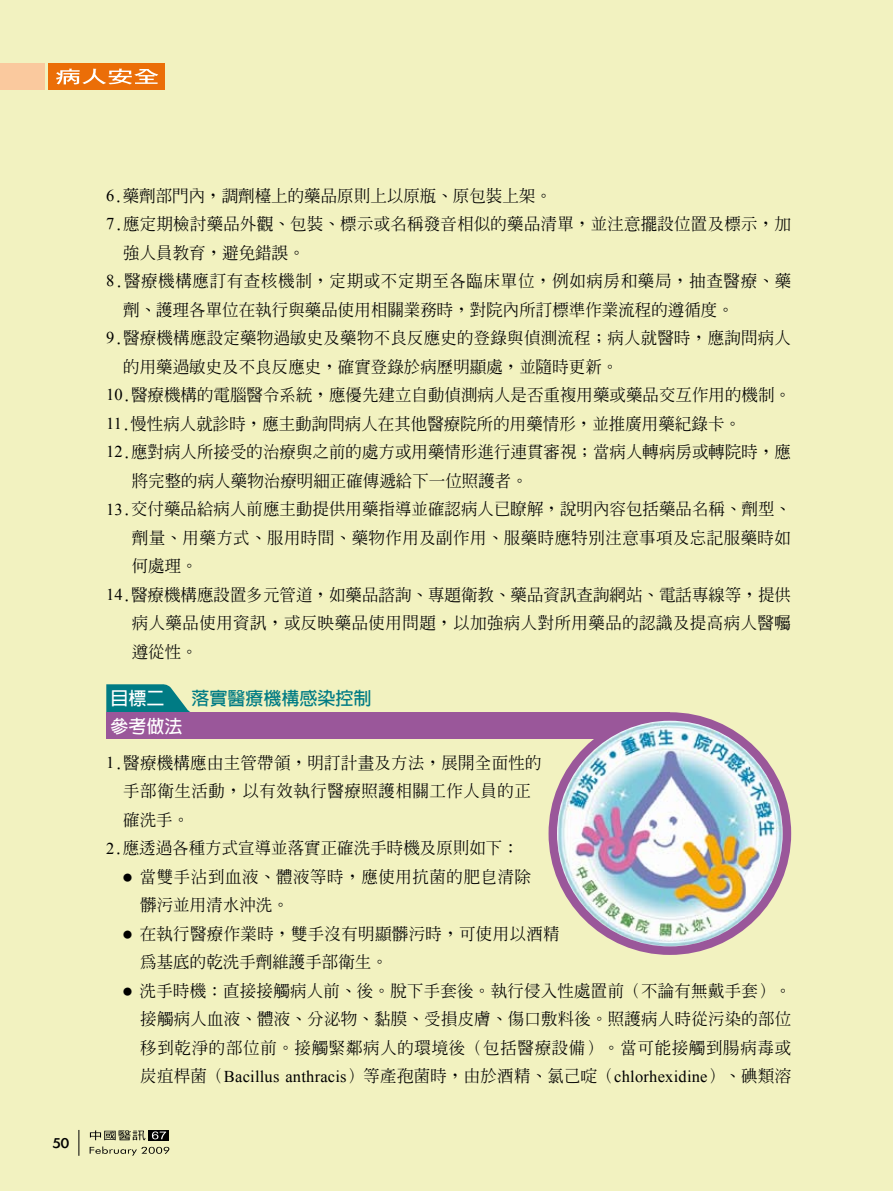
<style>
.page{position:relative;width:893px;height:1191px;background:#f2f2c0}
.page>*{position:absolute;margin:0;border:0;box-sizing:border-box;transform-origin:0 0}
.t1{font:700 18px "Lin Gothic";color:#007b84}
.t2{font:700 18px "Lin Gothic";color:#fff}
.t3{font:500 16.5px/28.5px "Inn Ming";color:#000;text-align:justify}
.t4{font:500 16.5px "Inn Ming";letter-spacing:.025em;color:#000}
.t5{font:16.5px "Times New Roman";letter-spacing:.015em;color:#000}
.t6{font:500 16.5px "Inn Ming";letter-spacing:.04em;color:#000}
.t7{font:500 16.5px/28.5px "Inn Ming";letter-spacing:.02em;color:#000}
.t8{font:500 16.5px/28.5px "Inn Ming";letter-spacing:.035em;color:#000}
.t9{font:500 16.5px "Inn Ming";letter-spacing:.03em;color:#000}
.t10{font:16.2px "Li Gothic Med";color:#000;scale:1.11 1}
.s1{font-family:"Times New Roman";font-weight:400}
.s2{font-size:9px}
.s3{font-family:"Inn Ming";font-weight:500}
</style>
<div class="page">
<svg style="left:106px;top:684px;width:84px;height:28px;background:#238c8c"></svg>
<div style="left:106px;top:712px;width:564px;height:27px;background:#9a579a"></div>
<div style="left:149px;top:1130px;width:20px;height:10px;background:#000"></div>
<svg style="left:90px;top:1130px;width:56px;height:10px"></svg>
<svg style="left:152px;top:1131px;width:14px;height:8px"></svg>
<svg style="left:90px;top:1146px;width:79px;height:9px"></svg>
<svg style="left:79px;top:1130px;width:1px;height:25px"></svg>
<div style="left:49px;top:64px;width:116px;height:26px;background:#eb6e08"></div>
<div style="left:0;top:64px;width:44px;height:26px;background:#fac99e"></div>
<svg style="left:56px;top:69px;width:102px;height:15px"></svg>
<img style="left:555px;top:718px;width:232px;height:232px">
<div style="left:549px;top:712px;width:242px;height:243px;border:9px solid #9a579a;border-radius:50%"></div>
<p class="t10" style="left:53px;top:1134px;width:17px">50</p>
<p class="t3" style="left:106px;top:181px;width:447px"><span class="s1">6</span>.藥劑部門內，調劑檯上的藥品原則上以原瓶、原包裝上架。</p>
<p class="t3" style="left:106px;top:209px;width:686px"><span class="s1">7</span>.應定期檢討藥品外觀、包裝、標示或名稱發音相似的藥品清單，並注意擺設位置及標示，加</p>
<p class="t3" style="left:123px;top:238px;width:183px">強人員教育，避免錯誤。</p>
<p class="t6" style="left:106px;top:272px;width:687px"><span class="s1">8</span>.醫療機構應訂有查核機制，定期或不定期至各臨床單位，例如病房和藥局，抽查醫療、藥</p>
<p class="t3" style="left:123px;top:295px;width:612px">劑、護理各單位在執行與藥品使用相關業務時，對院內所訂標準作業流程的遵循度。</p>
<p class="t3" style="left:106px;top:323px;width:686px"><span class="s1">9</span>.醫療機構應設定藥物過敏史及藥物不良反應史的登錄與偵測流程；病人就醫時，應詢問病人</p>
<p class="t3" style="left:123px;top:352px;width:497px">的用藥過敏史及不良反應史，確實登錄於病歷明顯處，並隨時更新。</p>
<p class="t3" style="left:106px;top:380px;width:686px"><span class="s1">10</span>.醫療機構的電腦醫令系統，應優先建立自動偵測病人是否重複用藥或藥品交互作用的機制。</p>
<p class="t3" style="left:106px;top:409px;width:636px"><span class="s1">11</span>.慢性病人就診時，應主動詢問病人在其他醫療院所的用藥情形，並推廣用藥紀錄卡。</p>
<p class="t3" style="left:106px;top:437px;width:686px"><span class="s1">12</span>.應對病人所接受的治療與之前的處方或用藥情形進行連貫審視；當病人轉病房或轉院時，應</p>
<p class="t3" style="left:132px;top:466px;width:397px">將完整的病人藥物治療明細正確傳遞給下一位照護者。</p>
<p class="t3" style="left:106px;top:494px;width:686px"><span class="s1">13</span>.交付藥品給病人前應主動提供用藥指導並確認病人已瞭解，說明內容包括藥品名稱、劑型、</p>
<p class="t4" style="left:132px;top:529px;width:661px">劑量、用藥方式、服用時間、藥物作用及副作用、服藥時應特別注意事項及忘記服藥時如</p>
<p class="t3" style="left:132px;top:551px;width:67px">何處理。</p>
<p class="t3" style="left:106px;top:580px;width:686px"><span class="s1">14</span>.醫療機構應設置多元管道，如藥品諮詢、專題衛教、藥品資訊查詢網站、電話專線等，提供</p>
<p class="t4" style="left:132px;top:614px;width:661px">病人藥品使用資訊，或反映藥品使用問題，以加強病人對所用藥品的認識及提高病人醫囑</p>
<p class="t3" style="left:132px;top:637px;width:67px">遵從性。</p>
<p class="t2" style="left:111px;top:689px;width:55px">目標二</p>
<p class="t1" style="left:192px;top:689px;width:182px">落實醫療機構感染控制</p>
<p class="t2" style="left:111px;top:717px;width:73px">參考做法</p>
<p class="t3" style="left:106px;top:748px;width:437px"><span class="s1">1</span>.醫療機構應由主管帶領，明訂計畫及方法，展開全面性的</p>
<p class="t9" style="left:123px;top:782px;width:409px">手部衛生活動，以有效執行醫療照護相關工作人員的正</p>
<p class="t3" style="left:123px;top:805px;width:67px">確洗手。</p>
<p class="t3" style="left:106px;top:833px;width:414px"><span class="s1">2</span>.應透過各種方式宣導並落實正確洗手時機及原則如下：</p>
<p class="t8" style="left:140px;top:862px;width:392px;text-indent:-17px"><span class="s2">●</span> 當雙手沾到血液、體液等時，應使用抗菌的肥皂清除髒污並用清水沖洗。</p>
<p class="t7" style="left:140px;top:919px;width:421px;text-indent:-17px"><span class="s2">●</span> 在執行醫療作業時，雙手沒有明顯髒污時，可使用以酒精為基底的乾洗手劑維護手部衛生。</p>
<p class="t3" style="left:140px;top:976px;width:653px;text-indent:-17px"><span class="s2">●</span> 洗手時機：直接接觸病人前、後。脫下手套後。執行侵入性處置前（不論有無戴手套）。接觸病人血液、體液、分泌物、黏膜、受損皮膚、傷口敷料後。照護病人時從污染的部位移到乾淨的部位前。接觸緊鄰病人的環境後（包括醫療設備）。當可能接觸到腸病毒或</p>
<p class="t5" style="left:140px;top:1066px;width:652px"><span class="s3">炭疽桿菌（</span>Bacillus anthracis<span class="s3">）等產孢菌時，由於酒精、氯己啶（</span>chlorhexidine<span class="s3">）、碘類溶</span></p>
</div>
